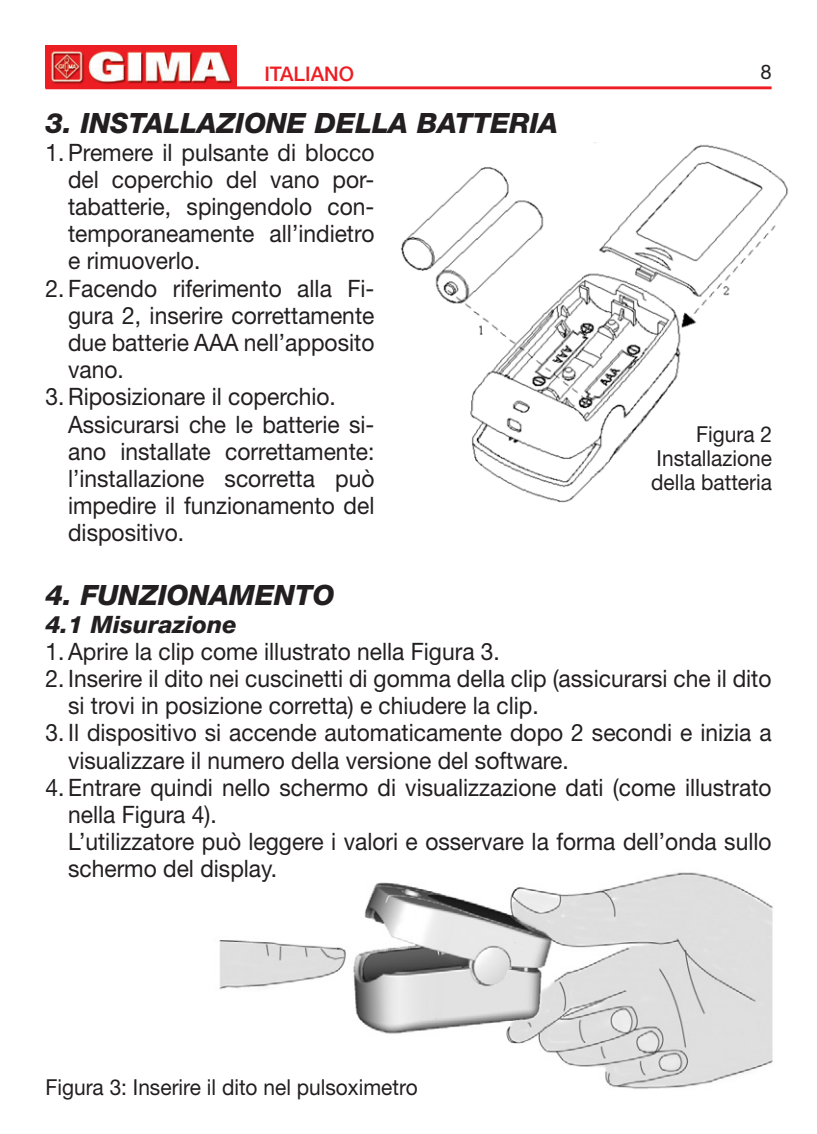
<style>
.page{position:relative;width:817px;height:1134px;background:#fff}
.page>*{position:absolute;margin:0;border:0;box-sizing:border-box;transform-origin:0 0}
.t1{font:italic 800 28px "Helvetica Neue LT Std";color:#231f20}
._2-2{font:24px/27.2px "Helvetica Neue LT Std";color:#231f20;scale:.95 1}
.t2{font:italic 800 24px "Helvetica Neue LT Std";color:#231f20}
._2-2-2{font:22px "Helvetica Neue LT Std";color:#231f20;scale:.95 1}
.t3{font:500 20px "Helvetica Neue LT Std";color:#ee1d23}
.t4{font:20px "Helvetica Neue LT Std";color:#231f20}
</style>
<div class="page">
<hr style="left:45px;top:86px;width:726px;height:3px;background:#ee1d23">
<img style="left:45px;top:45px;width:192px;height:41px">
<img style="left:219px;top:872px;width:554px;height:217px">
<img style="left:401px;top:142px;width:387px;height:361px">
<p class="t3" style="left:264px;top:62px;width:91px">ITALIANO</p>
<p class="t4" style="left:760px;top:60px;width:13px">8</p>
<p class="t1" style="left:45px;top:107px;width:514px">3. INSTALLAZIONE DELLA BATTERIA</p>
<p class="_2-2" style="left:68px;top:138px;width:324px;text-align:justify;text-indent:-23px">1. Premere il pulsante di blocco del coperchio del vano por&shy;tabatterie, spingendolo con&shy;temporaneamente all’indietro e rimuoverlo.</p>
<p class="_2-2" style="left:68px;top:274px;width:324px;text-align:justify;text-indent:-23px">2. Facendo riferimento alla Fi&shy;gura 2, inserire correttamente due batterie AAA nell’apposito vano.</p>
<p class="_2-2" style="left:45px;top:383px;width:307px">3. Riposizionare il coperchio.</p>
<p class="_2-2" style="left:68px;top:410px;width:324px;text-align:justify">Assicurarsi che le batterie si&shy;ano installate correttamente: l’installazione scorretta può impedire il funzionamento del dispositivo.</p>
<p class="t1" style="left:45px;top:578px;width:290px">4. FUNZIONAMENTO</p>
<p class="t2" style="left:45px;top:610px;width:193px">4.1 Misurazione</p>
<p class="_2-2" style="left:45px;top:637px;width:480px">1. Aprire la clip come illustrato nella Figura 3.</p>
<p class="_2-2" style="left:68px;top:665px;width:741px;text-indent:-23px">2. Inserire il dito nei cuscinetti di gomma della clip (assicurarsi che il dito si trovi in posizione corretta) e chiudere la clip.</p>
<p class="_2-2" style="left:68px;top:719px;width:742px;text-indent:-23px">3. Il dispositivo si accende automaticamente dopo 2 secondi e inizia a visualizzare il numero della versione del software.</p>
<p class="_2-2" style="left:68px;top:773px;width:742px;text-indent:-23px">4. Entrare quindi nello schermo di visualizzazione dati (come illustrato nella Figura 4).</p>
<p class="_2-2" style="left:68px;top:828px;width:741px">L’utilizzatore può leggere i valori e osservare la forma dell’onda sullo schermo del display.</p>
<p class="_2-2-2" style="left:696px;top:421px;width:81px">Figura 2</p>
<p class="_2-2-2" style="left:656px;top:445px;width:123px">Installazione</p>
<p class="_2-2-2" style="left:651px;top:469px;width:129px">della batteria</p>
<p class="_2-2-2" style="left:45px;top:1074px;width:393px">Figura 3: Inserire il dito nel pulsoximetro</p>
</div>
